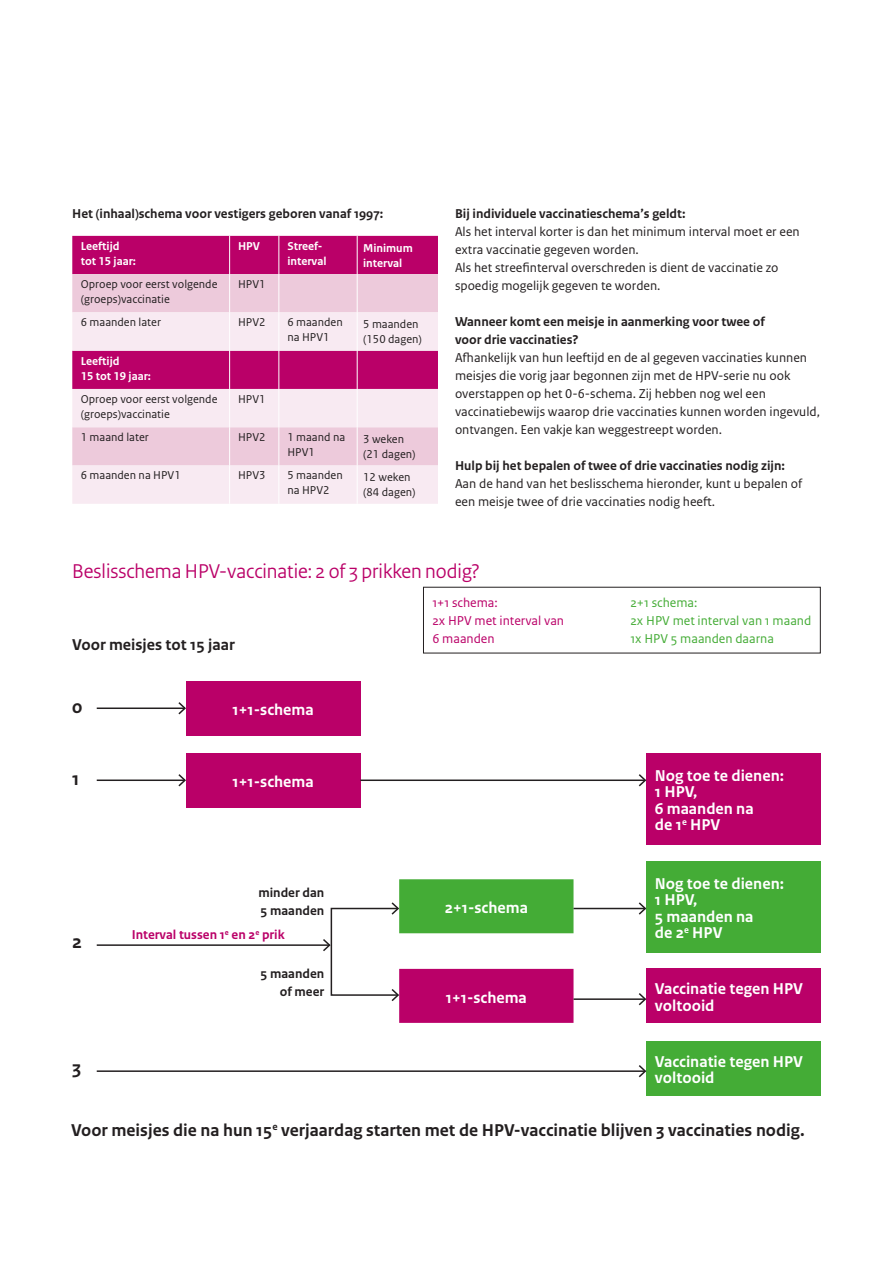
<style>
.page{position:relative;width:893px;height:1263px;background:#fff}
.page>*{position:absolute;margin:0;border:0;box-sizing:border-box;transform-origin:0 0}
._05_RIVM_Paragraafko{font:21px "Rijksoverheid Sans Heading";color:#ba0068}
._02_RIVM_Subtitel_Fa{font:700 19.5px "Rijksoverheid Sans Text";color:#231f20}
._08_RIVM_Tussenkop{font:700 18px "Rijksoverheid Sans Text";color:#231f20}
._02_RIVM_Subtitel_Fa-2{font:700 16.5px/16.5px "Rijksoverheid Sans Text";color:#fff}
._08_RIVM_Tussenkop-2{font:700 16.5px "Rijksoverheid Sans Text";color:#231f20}
._10_RIVM_Broodtekst{font:13.5px/18px "Rijksoverheid Sans Text";color:#231f20}
._08_RIVM_Tussenkop-3{font:700 13.5px/18px "Rijksoverheid Sans Text";color:#231f20}
._10_RIVM_Broodtekst-2{font:13.5px "Rijksoverheid Sans Text";color:#44ac36}
._05_RIVM_Paragraafko-2{font:700 13.5px "Rijksoverheid Sans Text";color:#231f20}
._10_RIVM_Broodtekst-3{font:13.5px "Rijksoverheid Sans Text";color:#ba0068}
._08_RIVM_Tussenkop-4{font:700 13.5px "Rijksoverheid Sans Text";color:#ba0068}
._30_RIVM_Tabel_Brood{font:12px/15px "Rijksoverheid Sans Text";color:#231f20}
._32_RIVM_Tabel_Kop{font:700 12px/15px "Rijksoverheid Sans Text";color:#fff}
._30_RIVM_Tabel_Brood-2{font:700 12px "Rijksoverheid Sans Text";color:#fff}
</style>
<div class="page">
<div style="left:72px;top:236px;width:366px;height:38px;background:#ba0068"></div>
<div style="left:72px;top:274px;width:366px;height:38px;background:#edcadb"></div>
<svg style="left:72px;top:312px;width:366px;height:192px;background:#e9b5d2"></svg>
<hr style="left:229px;top:236px;width:1px;height:38px;background:#fff">
<hr style="left:278px;top:236px;width:1px;height:38px;background:#fff">
<hr style="left:357px;top:236px;width:1px;height:38px;background:#fff">
<hr style="left:229px;top:274px;width:1px;height:38px;background:#fff">
<hr style="left:278px;top:274px;width:1px;height:38px;background:#fff">
<hr style="left:357px;top:274px;width:1px;height:38px;background:#fff">
<hr style="left:229px;top:312px;width:1px;height:39px;background:#fff">
<hr style="left:278px;top:312px;width:1px;height:39px;background:#fff">
<hr style="left:357px;top:312px;width:1px;height:39px;background:#fff">
<hr style="left:229px;top:351px;width:1px;height:38px;background:#fff">
<hr style="left:278px;top:351px;width:1px;height:38px;background:#fff">
<hr style="left:357px;top:351px;width:1px;height:38px;background:#fff">
<hr style="left:229px;top:389px;width:1px;height:38px;background:#fff">
<hr style="left:278px;top:389px;width:1px;height:38px;background:#fff">
<hr style="left:357px;top:389px;width:1px;height:38px;background:#fff">
<hr style="left:229px;top:427px;width:1px;height:38px;background:#fff">
<hr style="left:278px;top:427px;width:1px;height:38px;background:#fff">
<hr style="left:357px;top:427px;width:1px;height:38px;background:#fff">
<hr style="left:229px;top:465px;width:1px;height:39px;background:#fff">
<hr style="left:278px;top:465px;width:1px;height:39px;background:#fff">
<hr style="left:357px;top:465px;width:1px;height:39px;background:#fff">
<div style="left:186px;top:681px;width:174px;height:54px;background:#ba0068"></div>
<div style="left:186px;top:753px;width:174px;height:54px;background:#ba0068"></div>
<hr style="left:97px;top:707px;width:88px;height:2px;background:#231f20">
<svg style="left:177px;top:702px;width:9px;height:13px"></svg>
<hr style="left:97px;top:779px;width:88px;height:2px;background:#231f20">
<svg style="left:177px;top:774px;width:9px;height:13px"></svg>
<div style="left:646px;top:753px;width:175px;height:91px;background:#ba0068"></div>
<div style="left:646px;top:861px;width:175px;height:91px;background:#44ac36"></div>
<div style="left:646px;top:969px;width:175px;height:54px;background:#ba0068"></div>
<div style="left:646px;top:1041px;width:175px;height:54px;background:#44ac36"></div>
<hr style="left:360px;top:779px;width:285px;height:2px;background:#231f20">
<svg style="left:637px;top:774px;width:10px;height:13px"></svg>
<hr style="left:573px;top:908px;width:72px;height:1px;background:#231f20">
<svg style="left:637px;top:902px;width:10px;height:13px"></svg>
<hr style="left:573px;top:998px;width:72px;height:2px;background:#231f20">
<svg style="left:637px;top:993px;width:10px;height:13px"></svg>
<hr style="left:97px;top:1070px;width:548px;height:2px;background:#231f20">
<svg style="left:637px;top:1065px;width:10px;height:13px"></svg>
<hr style="left:97px;top:944px;width:232px;height:2px;background:#231f20">
<svg style="left:321px;top:937px;width:10px;height:16px"></svg>
<div style="left:331px;top:908px;width:68px;height:88px;border:2px solid #231f20"></div>
<svg style="left:390px;top:879px;width:183px;height:54px;background:#4daf40"></svg>
<svg style="left:390px;top:969px;width:183px;height:54px;background:#bc0c6f"></svg>
<p class="_05_RIVM_Paragraafko-2" style="left:72px;top:206px;width:312px">Het (inhaal)schema voor vestigers geboren vanaf 1997:</p>
<p class="_08_RIVM_Tussenkop-3" style="left:455px;top:205px;width:232px">Bij individuele vaccinatieschema’s geldt:</p>
<p class="_10_RIVM_Broodtekst" style="left:455px;top:223px;width:346px">Als het interval korter is dan het minimum interval moet er een extra vaccinatie gegeven worden.</p>
<p class="_10_RIVM_Broodtekst" style="left:455px;top:259px;width:325px">Als het streefinterval overschreden is dient de vaccinatie zo spoedig mogelijk gegeven te worden.</p>
<p class="_08_RIVM_Tussenkop-3" style="left:455px;top:313px;width:311px">Wanneer komt een meisje in aanmerking voor twee of voor drie vaccinaties?</p>
<p class="_10_RIVM_Broodtekst" style="left:455px;top:349px;width:367px">Afhankelijk van hun leeftijd en de al gegeven vaccinaties kunnen meisjes die vorig jaar begonnen zijn met de HPV-serie nu ook overstappen op het 0-6-schema. Zij hebben nog wel een vaccinatiebewijs waarop drie vaccinaties kunnen worden ingevuld, ontvangen. Een vakje kan weggestreept worden.</p>
<p class="_08_RIVM_Tussenkop-3" style="left:455px;top:457px;width:332px">Hulp bij het bepalen of twee of drie vaccinaties nodig zijn:</p>
<p class="_10_RIVM_Broodtekst" style="left:455px;top:475px;width:349px">Aan de hand van het beslisschema hieronder, kunt u bepalen of een meisje twee of drie vaccinaties nodig heeft.</p>
<p class="_32_RIVM_Tabel_Kop" style="left:81px;top:239px;width:40px">Leeftijd</p>
<p class="_32_RIVM_Tabel_Kop" style="left:81px;top:254px;width:57px">tot 15 jaar:</p>
<p class="_32_RIVM_Tabel_Kop" style="left:238px;top:239px;width:23px">HPV</p>
<p class="_32_RIVM_Tabel_Kop" style="left:287px;top:239px;width:37px">Streef-</p>
<p class="_32_RIVM_Tabel_Kop" style="left:287px;top:254px;width:41px">interval</p>
<p class="_32_RIVM_Tabel_Kop" style="left:363px;top:240px;width:51px">Minimum interval</p>
<p class="_30_RIVM_Tabel_Brood" style="left:81px;top:277px;width:138px">Oproep voor eerst volgende (groeps)vaccinatie</p>
<p class="_30_RIVM_Tabel_Brood" style="left:238px;top:277px;width:29px">HPV1</p>
<p class="_30_RIVM_Tabel_Brood" style="left:81px;top:315px;width:82px">6 maanden later</p>
<p class="_30_RIVM_Tabel_Brood" style="left:238px;top:315px;width:29px">HPV2</p>
<p class="_30_RIVM_Tabel_Brood" style="left:287px;top:315px;width:57px">6 maanden na HPV1</p>
<p class="_30_RIVM_Tabel_Brood" style="left:363px;top:317px;width:57px">5 maanden</p>
<p class="_30_RIVM_Tabel_Brood" style="left:363px;top:332px;width:60px">(150 dagen)</p>
<p class="_30_RIVM_Tabel_Brood-2" style="left:81px;top:354px;width:40px">Leeftijd</p>
<p class="_30_RIVM_Tabel_Brood-2" style="left:81px;top:369px;width:72px">15 tot 19 jaar:</p>
<p class="_30_RIVM_Tabel_Brood" style="left:81px;top:392px;width:138px">Oproep voor eerst volgende (groeps)vaccinatie</p>
<p class="_30_RIVM_Tabel_Brood" style="left:238px;top:392px;width:29px">HPV1</p>
<p class="_30_RIVM_Tabel_Brood" style="left:81px;top:430px;width:70px">1 maand later</p>
<p class="_30_RIVM_Tabel_Brood" style="left:238px;top:430px;width:29px">HPV2</p>
<p class="_30_RIVM_Tabel_Brood" style="left:287px;top:430px;width:59px">1 maand na<br>HPV1</p>
<p class="_30_RIVM_Tabel_Brood" style="left:363px;top:432px;width:42px">3 weken</p>
<p class="_30_RIVM_Tabel_Brood" style="left:363px;top:447px;width:54px">(21 dagen)</p>
<p class="_30_RIVM_Tabel_Brood" style="left:81px;top:468px;width:101px">6 maanden na HPV1</p>
<p class="_30_RIVM_Tabel_Brood" style="left:238px;top:468px;width:29px">HPV3</p>
<p class="_30_RIVM_Tabel_Brood" style="left:287px;top:468px;width:57px">5 maanden na HPV2</p>
<p class="_30_RIVM_Tabel_Brood" style="left:363px;top:470px;width:49px">12 weken</p>
<p class="_30_RIVM_Tabel_Brood" style="left:363px;top:485px;width:54px">(84 dagen)</p>
<p class="_05_RIVM_Paragraafko" style="left:72px;top:559px;width:409px">Beslisschema HPV-vaccinatie: 2 of 3 prikken nodig?</p>
<p class="_08_RIVM_Tussenkop-2" style="left:72px;top:635px;width:164px">Voor meisjes tot 15 jaar</p>
<p class="_02_RIVM_Subtitel_Fa" style="left:72px;top:696px;width:12px">0</p>
<p class="_02_RIVM_Subtitel_Fa-2" style="left:233px;top:702px;width:83px">1+1-schema</p>
<p class="_10_RIVM_Broodtekst-3" style="left:432px;top:595px;width:67px">1+1 schema:</p>
<p class="_10_RIVM_Broodtekst-3" style="left:432px;top:613px;width:133px">2x HPV met interval van</p>
<p class="_10_RIVM_Broodtekst-3" style="left:432px;top:631px;width:64px">6 maanden</p>
<p class="_10_RIVM_Broodtekst-2" style="left:630px;top:595px;width:69px">2+1 schema:</p>
<p class="_10_RIVM_Broodtekst-2" style="left:630px;top:613px;width:182px">2x HPV met interval van 1 maand</p>
<p class="_10_RIVM_Broodtekst-2" style="left:630px;top:631px;width:145px">1x HPV 5 maanden daarna</p>
<p class="_02_RIVM_Subtitel_Fa" style="left:72px;top:768px;width:9px">1</p>
<p class="_02_RIVM_Subtitel_Fa-2" style="left:655px;top:767px;width:131px">Nog toe te dienen:</p>
<p class="_02_RIVM_Subtitel_Fa-2" style="left:655px;top:784px;width:44px">1 HPV,</p>
<p class="_02_RIVM_Subtitel_Fa-2" style="left:655px;top:800px;width:100px">6 maanden na de 1<sup>e</sup> HPV</p>
<p class="_02_RIVM_Subtitel_Fa-2" style="left:233px;top:774px;width:83px">1+1-schema</p>
<p class="_02_RIVM_Subtitel_Fa" style="left:72px;top:931px;width:11px">2</p>
<p class="_02_RIVM_Subtitel_Fa" style="left:72px;top:1057px;width:11px">3</p>
<p class="_08_RIVM_Tussenkop-3" style="left:258px;top:883px;width:67px">minder dan</p>
<p class="_08_RIVM_Tussenkop-3" style="left:260px;top:901px;width:65px">5 maanden</p>
<p class="_08_RIVM_Tussenkop-4" style="left:132px;top:927px;width:154px">Interval tussen 1<sup>e</sup> en 2<sup>e</sup> prik</p>
<p class="_08_RIVM_Tussenkop-3" style="left:260px;top:965px;width:65px">5 maanden</p>
<p class="_08_RIVM_Tussenkop-3" style="left:280px;top:983px;width:46px">of meer</p>
<p class="_02_RIVM_Subtitel_Fa-2" style="left:445px;top:900px;width:85px">2+1-schema</p>
<p class="_02_RIVM_Subtitel_Fa-2" style="left:446px;top:989px;width:83px">1+1-schema</p>
<p class="_02_RIVM_Subtitel_Fa-2" style="left:655px;top:875px;width:131px">Nog toe te dienen:</p>
<p class="_02_RIVM_Subtitel_Fa-2" style="left:655px;top:892px;width:44px">1 HPV,</p>
<p class="_02_RIVM_Subtitel_Fa-2" style="left:655px;top:908px;width:100px">5 maanden na de 2<sup>e</sup> HPV</p>
<p class="_02_RIVM_Subtitel_Fa-2" style="left:655px;top:981px;width:150px">Vaccinatie tegen HPV voltooid</p>
<p class="_02_RIVM_Subtitel_Fa-2" style="left:655px;top:1053px;width:150px">Vaccinatie tegen HPV voltooid</p>
<p class="_08_RIVM_Tussenkop" style="left:71px;top:1120px;width:735px">Voor meisjes die na hun 15<sup>e</sup> verjaardag starten met de HPV-vaccinatie blijven 3 vaccinaties nodig.</p>
</div>
